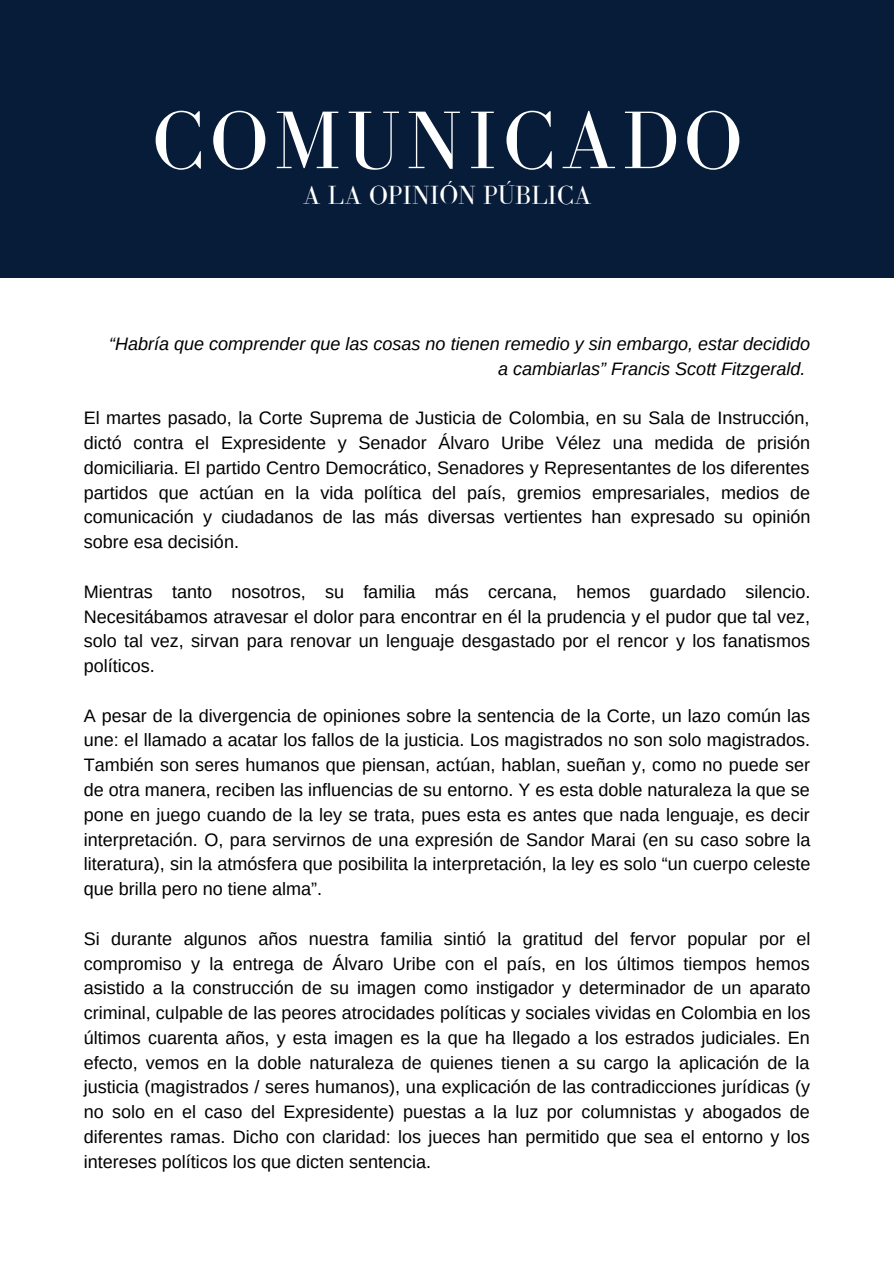
<style>
.page{position:relative;width:894px;height:1264px;background:#fff}
.page>*{position:absolute;margin:0;border:0;box-sizing:border-box;transform-origin:0 0}
.t1{font:84px "Bodoni FLF";letter-spacing:.07em;color:#fff}
.t2{font:27px "Bodoni FLF";color:#fff}
.t3{font:18px/24.8px "Arimo";color:#000;text-align:justify}
.t4{font:italic 18px/24.8px "Arimo";color:#000;text-align:right}
</style>
<div class="page">
<div style="left:0;top:0;width:893px;height:277px;background:#061c39"></div>
<h1 class="t1" style="left:152px;top:95px;width:591px">COMUNICADO</h1>
<h2 class="t2" style="left:302px;top:180px;width:290px">A LA OPINIÓN PÚBLICA</h2>
<p class="t4" style="left:109px;top:331px;width:702px">“Habría que comprender que las cosas no tienen remedio y sin embargo, estar decidido a cambiarlas” Francis Scott Fitzgerald.</p>
<p class="t3" style="left:84px;top:405px;width:728px">El martes pasado, la Corte Suprema de Justicia de Colombia, en su Sala de Instrucción, dictó contra el Expresidente y Senador Álvaro Uribe Vélez una medida de prisión domiciliaria. El partido Centro Democrático, Senadores y Representantes de los diferentes partidos que actúan en la vida política del país, gremios empresariales, medios de comunicación y ciudadanos de las más diversas vertientes han expresado su opinión sobre esa decisión.</p>
<p class="t3" style="left:84px;top:579px;width:728px">Mientras tanto nosotros, su familia más cercana, hemos guardado silencio.<br>Necesitábamos atravesar el dolor para encontrar en él la prudencia y el pudor que tal vez, solo tal vez, sirvan para renovar un lenguaje desgastado por el rencor y los fanatismos políticos.</p>
<p class="t3" style="left:84px;top:703px;width:728px">A pesar de la divergencia de opiniones sobre la sentencia de la Corte, un lazo común las une: el llamado a acatar los fallos de la justicia. Los magistrados no son solo magistrados.<br>También son seres humanos que piensan, actúan, hablan, sueñan y, como no puede ser de otra manera, reciben las influencias de su entorno. Y es esta doble naturaleza la que se pone en juego cuando de la ley se trata, pues esta es antes que nada lenguaje, es decir interpretación. O, para servirnos de una expresión de Sandor Marai (en su caso sobre la literatura), sin la atmósfera que posibilita la interpretación, la ley es solo “un cuerpo celeste que brilla pero no tiene alma”.</p>
<p class="t3" style="left:84px;top:926px;width:728px">Si durante algunos años nuestra familia sintió la gratitud del fervor popular por el compromiso y la entrega de Álvaro Uribe con el país, en los últimos tiempos hemos asistido a la construcción de su imagen como instigador y determinador de un aparato criminal, culpable de las peores atrocidades políticas y sociales vividas en Colombia en los últimos cuarenta años, y esta imagen es la que ha llegado a los estrados judiciales. En efecto, vemos en la doble naturaleza de quienes tienen a su cargo la aplicación de la justicia (magistrados / seres humanos), una explicación de las contradicciones jurídicas (y no solo en el caso del Expresidente) puestas a la luz por columnistas y abogados de diferentes ramas. Dicho con claridad: los jueces han permitido que sea el entorno y los intereses políticos los que dicten sentencia.</p>
</div>
